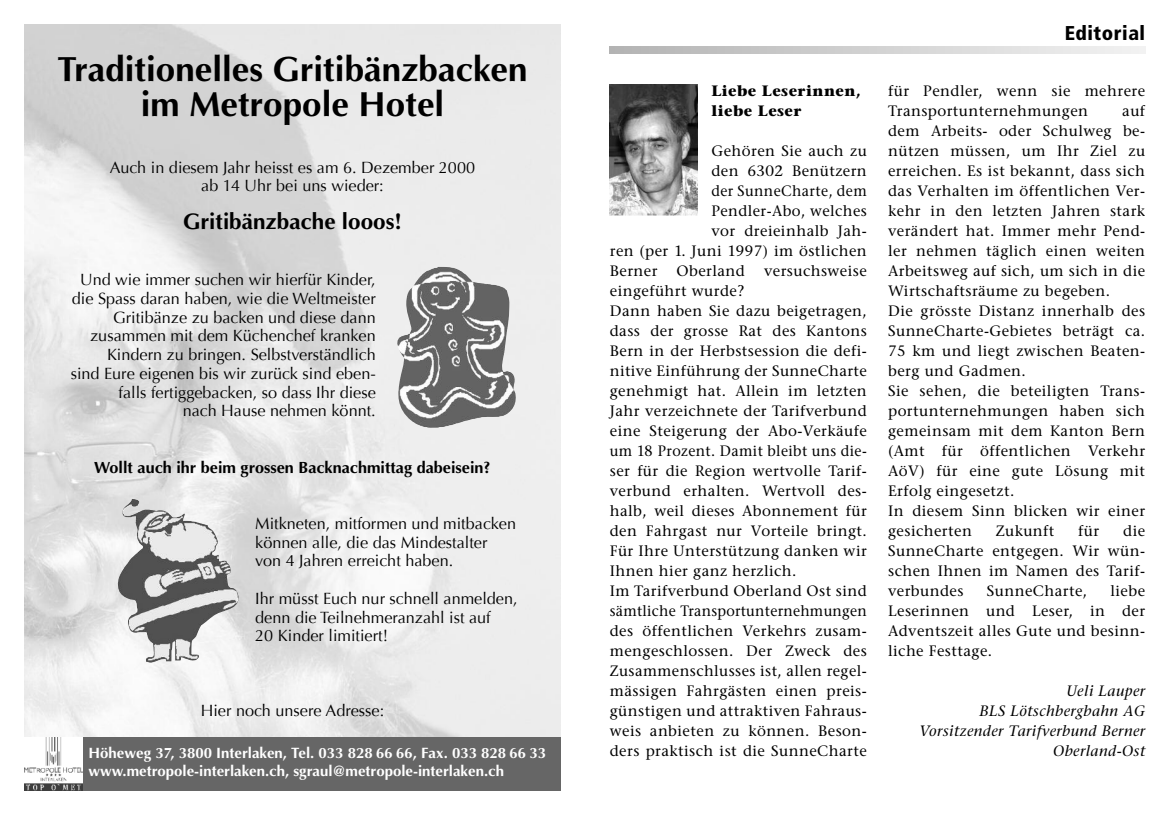
<style>
.page{position:relative;width:1170px;height:815px;background:#fff}
.page>*{position:absolute;margin:0;border:0;box-sizing:border-box;transform-origin:0 0}
.t1{font:700 35px/35px "Optima";color:#000;text-align:center}
.t2{font:700 22.5px "Optima";color:#000}
.t3{font:900 condensed 20px "Frutiger";letter-spacing:.025em;color:#000}
.t4{font:16.25px/18.8px "Optima";color:#000}
.t5{font:700 16.25px "Optima";color:#000}
.t6{font:15px/20px "Stone Serif";letter-spacing:.03em;color:#000}
.t7{font:700 15px/18.2px "Optima";color:#fff}
.t8{font:italic 15px/20px "Stone Serif";letter-spacing:.03em;color:#000;text-align:right}
.t9{font:700 15px/20px "Stone Serif";letter-spacing:.03em;color:#000}
.t10{font:15px "Stone Serif";letter-spacing:.03em;color:#000;scale:.95 1}
</style>
<div class="page">
<svg style="left:609px;top:46px;width:536px;height:7px"></svg>
<img style="left:609px;top:85px;width:88px;height:130px">
<div style="left:25px;top:737px;width:535px;height:53px;background:#666"></div>
<img style="left:397px;top:267px;width:119px;height:161px">
<img style="left:118px;top:499px;width:120px;height:164px">
<img style="left:25px;top:737px;width:57px;height:53px">
<h1 class="t1" style="left:57px;top:52px;width:471px">Traditionelles Gritibänzbacken im Metropole Hotel</h1>
<p class="t4" style="left:110px;top:158px;width:366px;text-align:center">Auch in diesem Jahr heisst es am 6. Dezember 2000 ab 14 Uhr bei uns wieder:</p>
<h2 class="t2" style="left:183px;top:208px;width:220px">Gritibänzbache looos!</h2>
<p class="t4" style="left:71px;top:270px;width:306px;text-align:right">Und wie immer suchen wir hierfür Kinder, die Spass daran haben, wie die Weltmeister Gritibänze zu backen und diese dann zusammen mit dem Küchenchef kranken Kindern zu bringen. Selbstverständlich<br>sind Eure eigenen bis wir zurück sind eben&shy;falls fertiggebacken, so dass Ihr diese<br>nach Hause nehmen könnt.</p>
<p class="t5" style="left:94px;top:457px;width:398px">Wollt auch ihr beim grossen Backnachmittag dabeisein?</p>
<p class="t4" style="left:255px;top:514px;width:262px">Mitkneten, mitformen und mitbacken können alle, die das Mindestalter von 4 Jahren erreicht haben.</p>
<p class="t4" style="left:255px;top:589px;width:264px">Ihr müsst Euch nur schnell anmelden, denn die Teilnehmeranzahl ist auf<br>20 Kinder limitiert!</p>
<p class="t4" style="left:201px;top:702px;width:185px">Hier noch unsere Adresse:</p>
<p class="t7" style="left:89px;top:744px;width:459px">Höheweg 37, 3800 Interlaken, Tel. 033 828 66 66, Fax. 033 828 66 33 www.metropole-interlaken.ch, sgraul@metropole-interlaken.ch</p>
<p class="t9" style="left:711px;top:82px;width:151px">Liebe Leserinnen, liebe Leser</p>
<p class="t6" style="left:711px;top:142px;width:157px">Gehören Sie auch zu</p>
<p class="t6" style="left:711px;top:162px;width:157px">den 6302 Benützern</p>
<p class="t10" style="left:711px;top:185px;width:165px">der SunneCharte, dem</p>
<p class="t6" style="left:711px;top:202px;width:157px">Pendler-Abo, welches</p>
<p class="t6" style="left:711px;top:222px;width:157px">vor dreieinhalb Jah-</p>
<p class="t6" style="left:609px;top:242px;width:258px">ren (per 1. Juni 1997) im östlichen</p>
<p class="t6" style="left:609px;top:262px;width:49px">Berner</p>
<p class="t6" style="left:676px;top:262px;width:70px">Oberland</p>
<p class="t6" style="left:764px;top:262px;width:104px">versuchsweise</p>
<p class="t6" style="left:609px;top:282px;width:258px">eingeführt wurde?<br>Dann haben Sie dazu beigetragen, dass der grosse Rat des Kantons Bern in der Herbstsession die defi&shy;nitive Einführung der SunneCharte genehmigt hat. Allein im letzten Jahr verzeichnete der Tarifverbund eine Steigerung der Abo-Verkäufe um 18 Prozent. Damit bleibt uns die&shy;ser für die Region wertvolle Tarif&shy;verbund erhalten. Wertvoll des&shy;halb, weil dieses Abonnement für den Fahrgast nur Vorteile bringt.<br>Für Ihre Unterstützung danken wir Ihnen hier ganz herzlich.<br>Im Tarifverbund Oberland Ost sind sämtliche Transportunternehmungen des öffentlichen Verkehrs zusam&shy;mengeschlossen. Der Zweck des Zusammenschlusses ist, allen regel&shy;mässigen Fahrgästen einen preis&shy;günstigen und attraktiven Fahraus&shy;weis anbieten zu können. Beson&shy;ders praktisch ist die SunneCharte</p>
<h3 class="t3" style="left:1064px;top:25px;width:82px">Editorial</h3>
<p class="t6" style="left:888px;top:82px;width:258px">für Pendler, wenn sie mehrere<br>Transportunternehmungen</p>
<p class="t6" style="left:888px;top:102px;width:258px;text-indent:234px">auf dem Arbeits- oder Schulweg be&shy;nützen müssen, um Ihr Ziel zu erreichen. Es ist bekannt, dass sich das Verhalten im öffentlichen Ver&shy;kehr in den letzten Jahren stark verändert hat. Immer mehr Pend&shy;ler nehmen täglich einen weiten<br>Arbeitsweg auf sich, um sich in die<br>Wirtschaftsräume zu begeben.<br>Die grösste Distanz innerhalb des<br>SunneCharte-Gebietes beträgt ca.<br>75 km und liegt zwischen Beaten&shy;berg und Gadmen.<br>Sie sehen, die beteiligten Trans&shy;portunternehmungen haben sich gemeinsam mit dem Kanton Bern (Amt für öffentlichen Verkehr<br>AöV) für eine gute Lösung mit<br>Erfolg eingesetzt.<br>In diesem Sinn blicken wir einer gesicherten</p>
<p class="t6" style="left:995px;top:522px;width:60px">Zukunft</p>
<p class="t6" style="left:1078px;top:522px;width:23px">für</p>
<p class="t6" style="left:888px;top:522px;width:258px;text-align:justify;text-indent:235px">die SunneCharte entgegen. Wir wün&shy;schen Ihnen im Namen des Tarif&shy;verbundes</p>
<p class="t6" style="left:888px;top:582px;width:258px;text-align:justify;text-indent:222px">liebe Leserinnen und Leser, in der Adventszeit alles Gute und besinn&shy;liche Festtage.</p>
<p class="t8" style="left:919px;top:682px;width:227px">Ueli Lauper<br>BLS Lötschbergbahn AG<br>Vorsitzender Tarifverbund Berner<br>Oberland-Ost</p>
<p class="t6" style="left:986px;top:582px;width:102px">SunneCharte,</p>
</div>
